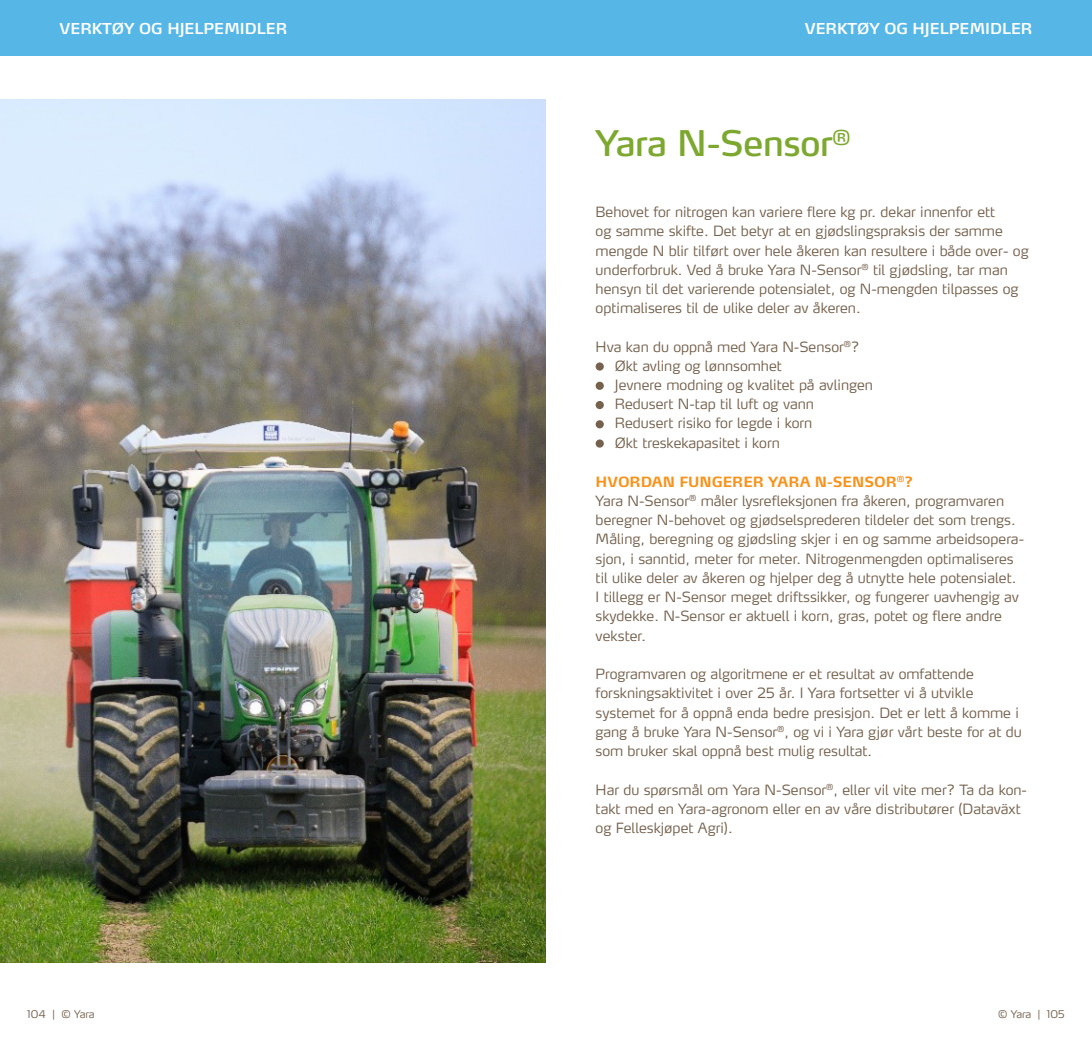
<style>
.page{position:relative;width:1092px;height:1042px;background:#fff}
.page>*{position:absolute;margin:0;border:0;box-sizing:border-box;transform-origin:0 0}
.overskrift_artikkel{font:35px "Yara Max LF";letter-spacing:-.01em;color:#7da830}
.t1{font:600 14.88px "Yara Max LF";color:#fff}
.overskrift_artikkel-2{font:300 14px/19.2px "Yara Max LF";color:#75614d}
.overskrift_artikkel-3{font:700 14px "Yara Max LF";color:#f7931d}
.t2{font:300 10.5px "Yara Max LF";color:#75614d}
</style>
<div class="page">
<div style="left:546px;top:0;width:545px;height:55px;background:#56b7e7"></div>
<div style="left:0;top:0;width:546px;height:55px;background:#56b7e7"></div>
<img style="left:0;top:99px;width:546px;height:863px">
<div style="left:595px;top:362px;width:8px;height:9px;background:#75614d;border-radius:50%"></div>
<div style="left:595px;top:382px;width:8px;height:8px;background:#75614d;border-radius:50%"></div>
<div style="left:595px;top:401px;width:8px;height:8px;background:#75614d;border-radius:50%"></div>
<div style="left:595px;top:420px;width:8px;height:8px;background:#75614d;border-radius:50%"></div>
<div style="left:595px;top:439px;width:8px;height:9px;background:#75614d;border-radius:50%"></div>
<p class="t1" style="left:60px;top:19px;width:229px">VERKTØY OG HJELPEMIDLER</p>
<p class="t1" style="left:804px;top:19px;width:229px">VERKTØY OG HJELPEMIDLER</p>
<p class="overskrift_artikkel" style="left:595px;top:122px;width:257px">Yara N-Sensor<sup>®</sup></p>
<p class="overskrift_artikkel-2" style="left:595px;top:202px;width:434px">Behovet for nitrogen kan variere flere kg pr. dekar innenfor ett<br>og samme skifte. Det betyr at en gjødslingspraksis der samme mengde N blir tilført over hele åkeren kan resultere i både over- og underforbruk. Ved å bruke Yara N-Sensor<sup>®</sup> til gjødsling, tar man hensyn til det varierende potensialet, og N-mengden tilpasses og optimaliseres til de ulike deler av åkeren.</p>
<p class="overskrift_artikkel-2" style="left:595px;top:337px;width:265px">Hva kan du oppnå med Yara N-Sensor<sup>®</sup>?</p>
<p class="overskrift_artikkel-2" style="left:615px;top:355px;width:168px">Økt avling og lønnsomhet</p>
<p class="overskrift_artikkel-2" style="left:615px;top:375px;width:259px">Jevnere modning og kvalitet på avlingen</p>
<p class="overskrift_artikkel-2" style="left:615px;top:394px;width:200px">Redusert N-tap til luft og vann</p>
<p class="overskrift_artikkel-2" style="left:615px;top:413px;width:199px">Redusert risiko for legde i korn</p>
<p class="overskrift_artikkel-2" style="left:615px;top:432px;width:166px">Økt treskekapasitet i korn</p>
<p class="overskrift_artikkel-3" style="left:595px;top:473px;width:319px">HVORDAN FUNGERER YARA N-SENSOR<sup>®</sup>?</p>
<p class="overskrift_artikkel-2" style="left:595px;top:491px;width:430px">Yara N-Sensor<sup>®</sup> måler lysrefleksjonen fra åkeren, programvaren beregner N-behovet og gjødselsprederen tildeler det som trengs.<br>Måling, beregning og gjødsling skjer i en og samme arbeidsopera&shy;sjon, i sanntid, meter for meter. Nitrogenmengden optimaliseres til ulike deler av åkeren og hjelper deg å utnytte hele potensialet.<br>I tillegg er N-Sensor meget driftssikker, og fungerer uavhengig av skydekke. N-Sensor er aktuell i korn, gras, potet og flere andre vekster.</p>
<p class="overskrift_artikkel-2" style="left:595px;top:664px;width:427px">Programvaren og algoritmene er et resultat av omfattende forskningsaktivitet i over 25 år. I Yara fortsetter vi å utvikle systemet for å oppnå enda bedre presisjon. Det er lett å komme i gang å bruke Yara N-Sensor<sup>®</sup>, og vi i Yara gjør vårt beste for at du som bruker skal oppnå best mulig resultat.</p>
<p class="overskrift_artikkel-2" style="left:595px;top:780px;width:433px">Har du spørsmål om Yara N-Sensor<sup>®</sup>, eller vil vite mer? Ta da kon&shy;takt med en Yara-agronom eller en av våre distributører (Dataväxt og Felleskjøpet Agri).</p>
<p class="t2" style="left:27px;top:1007px;width:69px">104 | © Yara</p>
<p class="t2" style="left:998px;top:1007px;width:68px">© Yara | 105</p>
</div>
